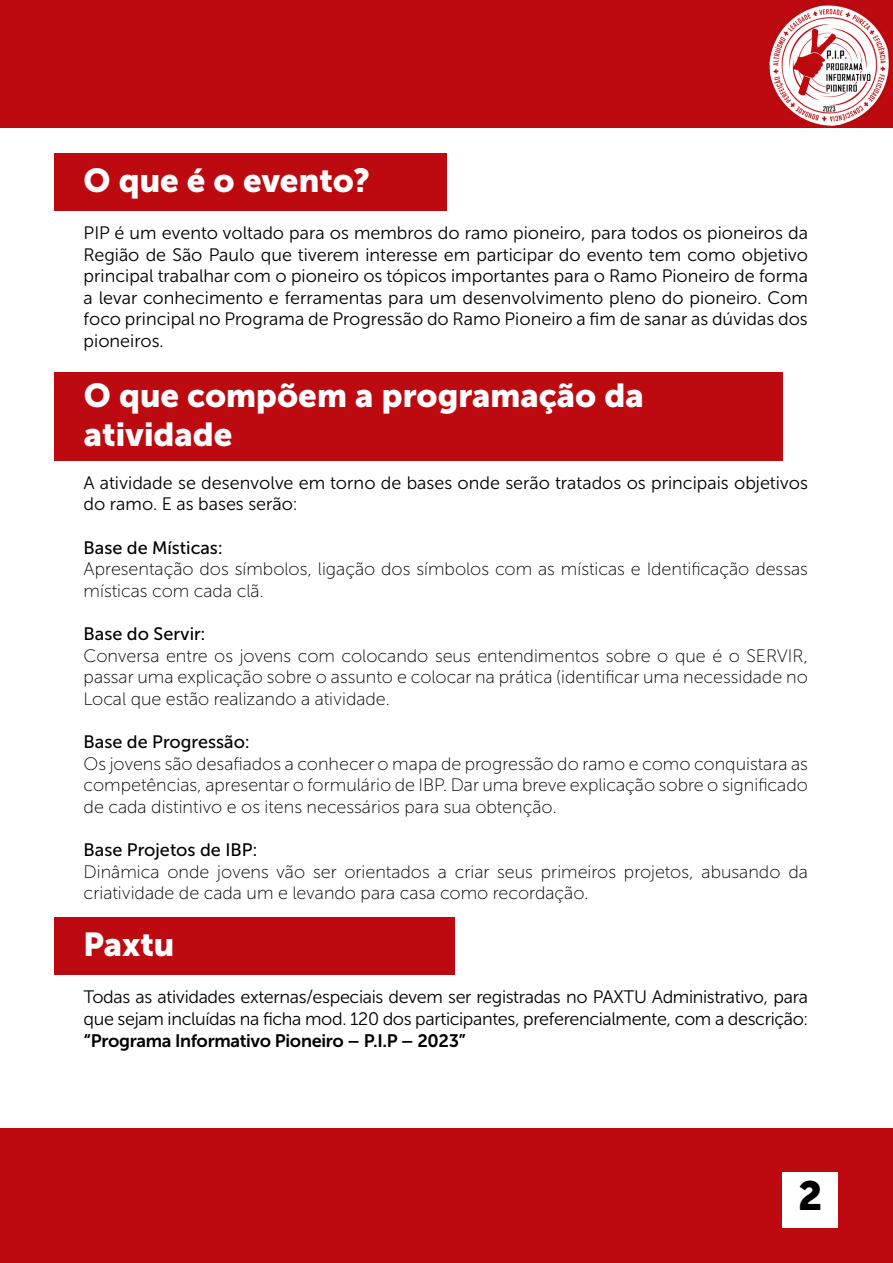
<style>
.page{position:relative;width:893px;height:1263px;background:#fff}
.page>*{position:absolute;margin:0;border:0;box-sizing:border-box;transform-origin:0 0}
.t1{font:40.5px "Museo Sans Cyrl 900";color:#000}
.t2{font:33px/39.6px "Museo Sans Cyrl 900";color:#fff}
.t3{font:18px/21.6px "Museo Sans Cyrl 100";color:#000}
.t4{font:18px/21.6px "Museo Sans Cyrl 300";letter-spacing:-.02em;color:#000;text-align:justify}
.t5{font:18px/21.6px "Museo Sans Cyrl 300";color:#000}
.t6{font:18px "Museo Sans Cyrl 500";color:#000}
.t7{font:18px "Museo Sans Cyrl 700";letter-spacing:-.02em;color:#000}
</style>
<div class="page">
<div style="left:0;top:1128px;width:893px;height:135px;background:#bd0a10"></div>
<div style="left:0;top:0;width:893px;height:128px;background:#bd0a10"></div>
<div style="left:782px;top:1172px;width:56px;height:56px;background:#fff"></div>
<img style="left:770px;top:4px;width:119px;height:121px">
<div style="left:54px;top:153px;width:392px;height:58px;background:#bd0a10"></div>
<div style="left:54px;top:372px;width:728px;height:88px;background:#bd0a10"></div>
<div style="left:54px;top:917px;width:401px;height:58px;background:#bd0a10"></div>
<h2 class="t2" style="left:84px;top:161px;width:288px">O que é o evento?</h2>
<p class="t4" style="left:84px;top:222px;width:726px">PIP é um evento voltado para os membros do ramo pioneiro, para todos os pioneiros da Região de São Paulo que tiverem interesse em participar do evento tem como objetivo principal trabalhar com o pioneiro os tópicos importantes para o Ramo Pioneiro de forma a levar conhecimento e ferramentas para um desenvolvimento pleno do pioneiro. Com foco principal no Programa de Progressão do Ramo Pioneiro a fim de sanar as dúvidas dos pioneiros.</p>
<h2 class="t2" style="left:84px;top:375px;width:561px">O que compõem a programação da atividade</h2>
<p class="t5" style="left:84px;top:472px;width:726px">A atividade se desenvolve em torno de bases onde serão tratados os principais objetivos do ramo. E as bases serão:</p>
<p class="t6" style="left:84px;top:538px;width:140px">Base de Místicas:</p>
<p class="t3" style="left:84px;top:558px;width:726px">Apresentação dos símbolos, ligação dos símbolos com as místicas e Identificação dessas místicas com cada clã.</p>
<p class="t6" style="left:84px;top:624px;width:123px">Base do Servir:</p>
<p class="t3" style="left:84px;top:645px;width:726px;text-align:justify">Conversa entre os jovens com colocando seus entendimentos sobre o que é o SERVIR, passar uma explicação sobre o assunto e colocar na prática (identificar uma necessidade no Local que estão realizando a atividade.</p>
<p class="t6" style="left:84px;top:732px;width:167px">Base de Progressão:</p>
<p class="t3" style="left:84px;top:753px;width:726px;text-align:justify">Os jovens são desafiados a conhecer o mapa de progressão do ramo e como conquistara as competências, apresentar o formulário de IBP. Dar uma breve explicação sobre o significado de cada distintivo e os itens necessários para sua obtenção.</p>
<p class="t6" style="left:84px;top:840px;width:175px">Base Projetos de IBP:</p>
<p class="t3" style="left:84px;top:861px;width:726px">Dinâmica onde jovens vão ser orientados a criar seus primeiros projetos, abusando da criatividade de cada um e levando para casa como recordação.</p>
<h2 class="t2" style="left:84px;top:924px;width:92px">Paxtu</h2>
<p class="t4" style="left:84px;top:986px;width:726px">Todas as atividades externas/especiais devem ser registradas no PAXTU Administrativo, para que sejam incluídas na ficha mod. 120 dos participantes, preferencialmente, com a descrição:</p>
<p class="t7" style="left:84px;top:1030px;width:384px">“Programa Informativo Pioneiro – P.I.P – 2023”</p>
<h1 class="t1" style="left:798px;top:1173px;width:26px">2</h1>
</div>
